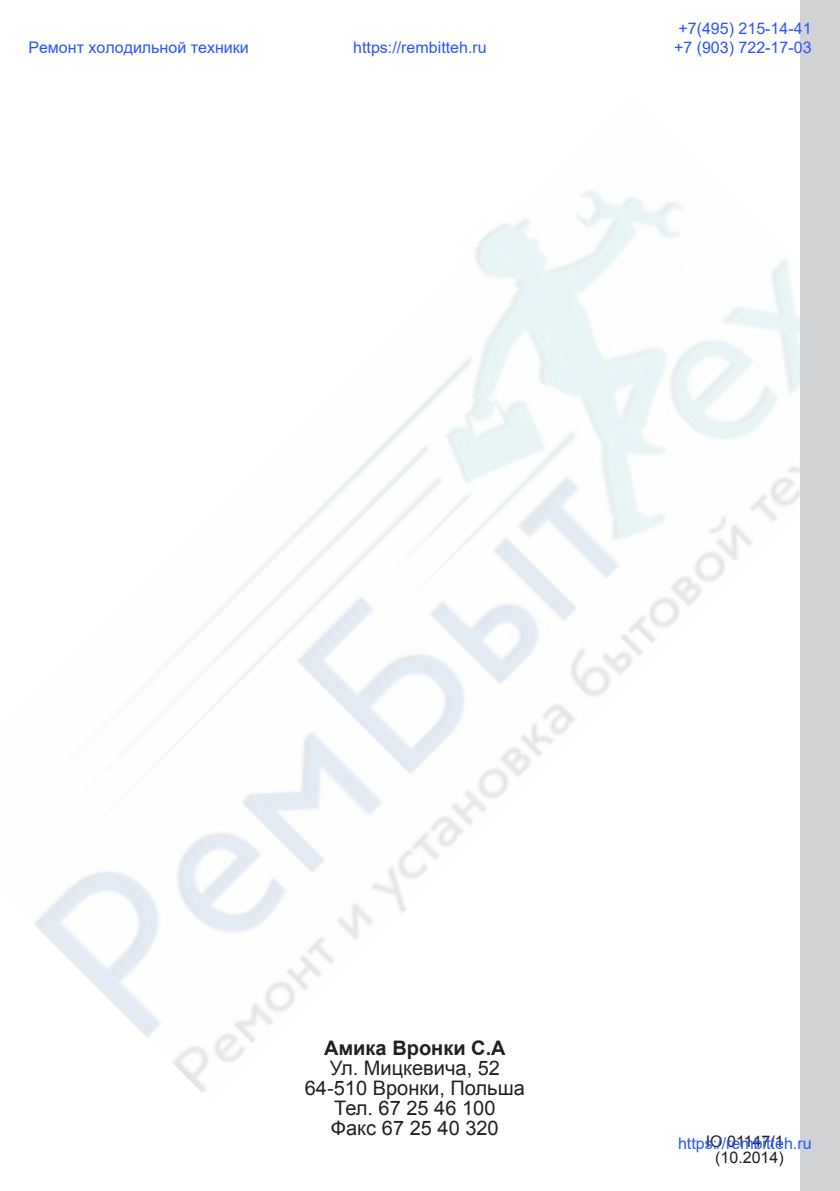
<style>
.page{position:relative;width:840px;height:1191px;background:#fff}
.page>*{position:absolute;margin:0;border:0;box-sizing:border-box;transform-origin:0 0}
.t1{font:20px/20px "Arial";color:#231f20;text-align:center}
.t2{font:700 20px "Arial";color:#231f20}
.t3{font:16px/19.2px "Arial";color:#2954ff}
.t4{font:16px/16px "Arial";color:#231f20;text-align:center}
</style>
<div class="page">
<div style="left:799px;top:0;width:40px;height:1191px;background:#d1d2d4"></div>
<p class="t3" style="left:28px;top:38px;width:222px">Ремонт холодильной техники</p>
<p class="t3" style="left:353px;top:38px;width:135px">https://rembitteh.ru</p>
<p class="t3" style="left:673px;top:19px;width:139px">+7(495) 215-14-41 +7 (903) 722-17-03</p>
<p class="t2" style="left:324px;top:1034px;width:183px">Амика Вронки С.А</p>
<p class="t1" style="left:304px;top:1058px;width:221px">Ул. Мицкевича, 52<br>64-510 Вронки, Польша<br>Тел. 67 25 46 100<br>Факс 67 25 40 320</p>
<p class="t4" style="left:705px;top:1133px;width:79px">IO 01147/1 (10.2014)</p>
<p class="t3" style="left:677px;top:1133px;width:135px">https://rembitteh.ru</p>
</div>
